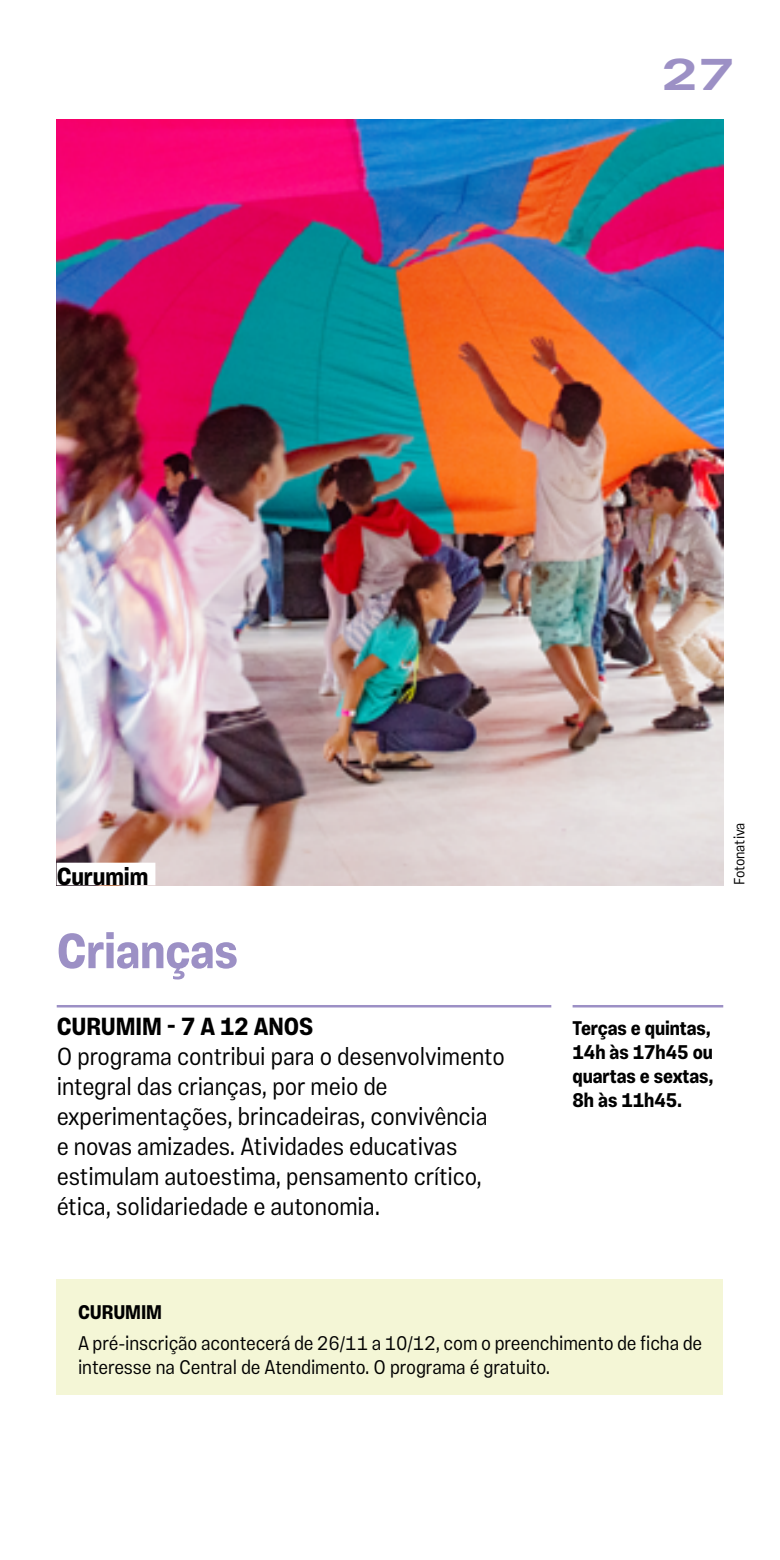
<style>
.page{position:relative;width:780px;height:1560px;background:#fff}
.page>*{position:absolute;margin:0;border:0;box-sizing:border-box;transform-origin:0 0}
.t1{font:700 50px "Vinila Condensed";letter-spacing:-.005em;color:#9c90c5}
.t2{font:700 45px "Vinila Extended";color:#9c90c5}
.t3{font:300 25px/30px "Vinila Condensed";letter-spacing:-.005em;color:#000}
.t4{font:700 25px "Vinila Condensed";letter-spacing:-.005em;color:#000}
.t5{font:300 20px/24px "Vinila Condensed";letter-spacing:-.005em;color:#000}
.t6{font:700 20px/24px "Vinila Condensed";letter-spacing:-.005em;color:#000}
.t7{font:300 15px "Vinila Condensed";letter-spacing:-.005em;color:#000}
</style>
<div class="page">
<hr style="left:57px;top:1004px;width:494px;height:3px;background:#9c90c5">
<hr style="left:572px;top:1004px;width:151px;height:3px;background:#9c90c5">
<div style="left:57px;top:1279px;width:666px;height:116px;background:#f4f6d6"></div>
<img style="left:57px;top:120px;width:666px;height:765px">
<div style="left:57px;top:862px;width:98px;height:23px;background:#fff"></div>
<h2 class="t2" style="left:661px;top:47px;width:75px">27</h2>
<p class="t4" style="left:57px;top:861px;width:93px">Curumim</p>
<h1 class="t1" style="left:57px;top:921px;width:183px">Crianças</h1>
<p class="t4" style="left:57px;top:1011px;width:258px">CURUMIM - 7 A 12 ANOS</p>
<p class="t3" style="left:57px;top:1041px;width:449px">O programa contribui para o desenvolvimento integral das crianças, por meio de experimentações, brincadeiras, convivência e novas amizades. Atividades educativas estimulam autoestima, pensamento crítico, ética, solidariedade e autonomia.</p>
<p class="t7" style="left:730px;top:885px;width:64px;rotate:-90deg">Fotonativa</p>
<p class="t6" style="left:572px;top:1016px;width:143px">Terças e quintas,<br>14h às 17h45 ou quartas e sextas,<br>8h às 11h45.</p>
<p class="t6" style="left:78px;top:1299px;width:86px">CURUMIM</p>
<p class="t5" style="left:78px;top:1330px;width:625px">A pré-inscrição acontecerá de 26/11 a 10/12, com o preenchimento de ficha de interesse na Central de Atendimento. O programa é gratuito.</p>
</div>
